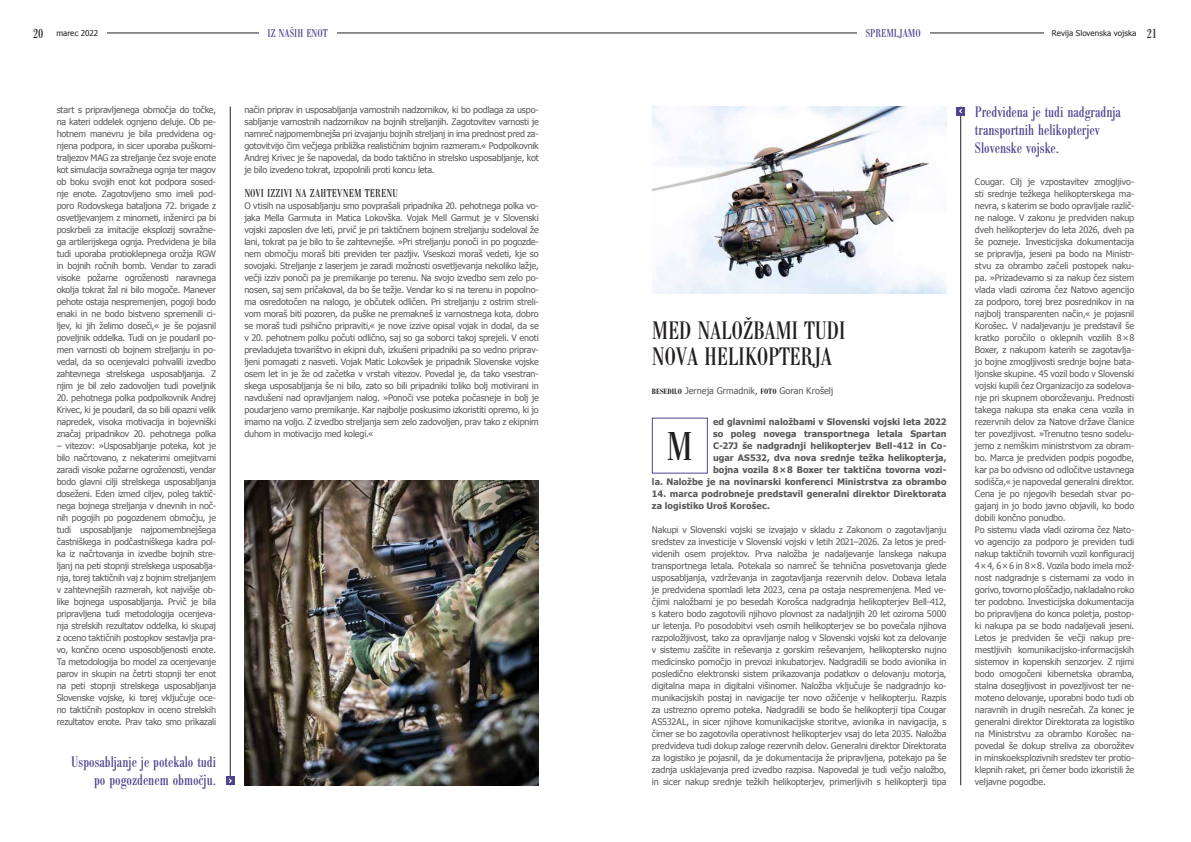
<style>
.page{position:relative;width:1191px;height:842px;background:#fff}
.page>*{position:absolute;margin:0;border:0;box-sizing:border-box;transform-origin:0 0}
.t1{font:condensed 42px "Bodoni Ant TEE";color:#231f20}
.t2{font:condensed 26.3px/26.3px "Bodoni Ant TEE";letter-spacing:-.015em;color:#231f20}
.t3{font:condensed 16px/18px "Bodoni Ant TEE";color:#50428c}
.t4{font:condensed 12px "Bodoni Ant TEE";letter-spacing:.015em;color:#231f20}
.t5{font:condensed 12px "Bodoni Ant TEE";color:#50428c}
.t6{font:9px/12px "Tahoma";letter-spacing:-.01em;color:#58595b;text-align:justify}
.t7{font:700 9px/12px "Tahoma";letter-spacing:.005em;color:#58595b;text-align:right}
.t8{font:8px "Tahoma";letter-spacing:.005em;color:#231f20}
.s1{font-family:"Bodoni Ant TEE";font-stretch:condensed;font-size:14px}
.s2{font-family:"Bodoni Ant TEE";font-weight:600;font-stretch:condensed;font-size:8px;color:#231f20}
</style>
<div class="page">
<hr style="left:14px;top:33px;width:1030px;height:1px;background:#231f20">
<div style="left:0;top:21px;width:106px;height:23px;background:#fff"></div>
<div style="left:857px;top:23px;width:72px;height:20px;background:#fff"></div>
<div style="left:259px;top:23px;width:77px;height:20px;background:#fff"></div>
<img style="left:652px;top:107px;width:294px;height:186px">
<hr style="left:960px;top:107px;width:1px;height:678px;background:#231f20">
<hr style="left:230px;top:107px;width:1px;height:678px;background:#231f20">
<svg style="left:956px;top:107px;width:9px;height:8px"></svg>
<img style="left:244px;top:480px;width:295px;height:305px">
<svg style="left:226px;top:776px;width:9px;height:9px"></svg>
<p class="t8" style="left:33px;top:28px;width:67px"><span class="s1">20</span> marec 2022</p>
<h3 class="t5" style="left:267px;top:27px;width:62px">IZ NAŠIH ENOT</h3>
<h3 class="t5" style="left:865px;top:27px;width:56px">SPREMLJAMO</h3>
<p class="t8" style="left:1052px;top:28px;width:107px">Revija Slovenska vojska <span class="s1">21</span></p>
<p class="t6" style="left:57px;top:104px;width:161px">start s pripravljenega območja do točke, na kateri oddelek ognjeno deluje. Ob pe&shy;hotnem manevru je bila predvidena og&shy;njena podpora, in sicer uporaba puškomi&shy;traljezov MAG za streljanje čez svoje enote kot simulacija sovražnega ognja ter magov ob boku svojih enot kot podpora sosed&shy;nje enote. Zagotovljeno smo imeli pod&shy;poro Rodovskega bataljona 72. brigade z osvetljevanjem z minometi, inženirci pa bi poskrbeli za imitacije eksplozij sovražne&shy;ga artilerijskega ognja. Predvidena je bila tudi uporaba protioklepnega orožja RGW in bojnih ročnih bomb. Vendar to zaradi visoke požarne ogroženosti naravnega okolja tokrat žal ni bilo mogoče. Manever pehote ostaja nespremenjen, pogoji bodo enaki in ne bodo bistveno spremenili ci&shy;ljev, ki jih želimo doseči,« je še pojasnil poveljnik oddelka. Tudi on je poudaril po&shy;men varnosti ob bojnem streljanju in po&shy;vedal, da so ocenjevalci pohvalili izvedbo zahtevnega strelskega usposabljanja. Z njim je bil zelo zadovoljen tudi poveljnik</p>
<p class="t6" style="left:57px;top:391px;width:161px">20. pehotnega polka podpolkovnik Andrej Krivec, ki je poudaril, da so bili opazni velik napredek, visoka motivacija in bojevniški značaj pripadnikov 20. pehotnega polka</p>
<p class="t6" style="left:57px;top:439px;width:161px">– vitezov: »Usposabljanje poteka, kot je bilo načrtovano, z nekaterimi omejitvami zaradi visoke požarne ogroženosti, vendar bodo glavni cilji strelskega usposabljanja doseženi. Eden izmed ciljev, poleg taktič&shy;nega bojnega streljanja v dnevnih in noč&shy;nih pogojih po pogozdenem območju, je tudi usposabljanje najpomembnejšega častniškega in podčastniškega kadra pol&shy;ka iz načrtovanja in izvedbe bojnih stre&shy;ljanj na peti stopnji strelskega usposablja&shy;nja, torej taktičnih vaj z bojnim streljanjem v zahtevnejših razmerah, kot najvišje ob&shy;like bojnega usposabljanja. Prvič je bila pripravljena tudi metodologija ocenjeva&shy;nja strelskih rezultatov oddelka, ki skupaj z oceno taktičnih postopkov sestavlja pra&shy;vo, končno oceno usposobljenosti enote.<br>Ta metodologija bo model za ocenjevanje parov in skupin na četrti stopnji ter enot na peti stopnji strelskega usposabljanja Slovenske vojske, ki torej vključuje oce&shy;no taktičnih postopkov in oceno strelskih rezultatov enote. Prav tako smo prikazali</p>
<h3 class="t3" style="left:71px;top:753px;width:146px;text-align:right">Usposabljanje je potekalo tudi po pogozdenem območju.</h3>
<p class="t6" style="left:244px;top:103px;width:296px">način priprav in usposabljanja varnostnih nadzornikov, ki bo podlaga za uspo&shy;sabljanje varnostnih nadzornikov na bojnih streljanjih. Zagotovitev varnosti je namreč najpomembnejša pri izvajanju bojnih streljanj in ima prednost pred za&shy;gotovitvijo čim večjega približka realističnim bojnim razmeram.« Podpolkovnik Andrej Krivec je še napovedal, da bodo taktično in strelsko usposabljanje, kot je bilo izvedeno tokrat, izpopolnili proti koncu leta.</p>
<h3 class="t4" style="left:244px;top:187px;width:155px">NOVI IZZIVI NA ZAHTEVNEM TERENU</h3>
<p class="t6" style="left:244px;top:200px;width:296px">O vtisih na usposabljanju smo povprašali pripadnika 20. pehotnega polka vo&shy;jaka Mella Garmuta in Matica Lokovška. Vojak Mell Garmut je v Slovenski vojski zaposlen dve leti, prvič je pri taktičnem bojnem streljanju sodeloval že lani, tokrat pa je bilo to še zahtevnejše. »Pri streljanju ponoči in po pogozde&shy;nem območju moraš biti previden ter pazljiv. Vseskozi moraš vedeti, kje so sovojaki. Streljanje z laserjem je zaradi možnosti osvetljevanja nekoliko lažje, večji izziv ponoči pa je premikanje po terenu. Na svojo izvedbo sem zelo po&shy;nosen, saj sem pričakoval, da bo še težje. Vendar ko si na terenu in popolno&shy;ma osredotočen na nalogo, je občutek odličen. Pri streljanju z ostrim streli&shy;vom moraš biti pozoren, da puške ne premakneš iz varnostnega kota, dobro se moraš tudi psihično pripraviti,« je nove izzive opisal vojak in dodal, da se v 20. pehotnem polku počuti odlično, saj so ga soborci takoj sprejeli. V enoti prevladujeta tovarištvo in ekipni duh, izkušeni pripadniki pa so vedno priprav&shy;ljeni pomagati z nasveti. Vojak Matic Lokovšek je pripadnik Slovenske vojske osem let in je že od začetka v vrstah vitezov. Povedal je, da tako vsestran&shy;skega usposabljanja še ni bilo, zato so bili pripadniki toliko bolj motivirani in navdušeni nad opravljanjem nalog. »Ponoči vse poteka počasneje in bolj je poudarjeno varno premikanje. Kar najbolje poskusimo izkoristiti opremo, ki jo imamo na voljo. Z izvedbo streljanja sem zelo zadovoljen, prav tako z ekipnim duhom in motivacijo med kolegi.«</p>
<h2 class="t2" style="left:652px;top:318px;width:195px">MED NALOŽBAMI TUDI<br>NOVA HELIKOPTERJA</h2>
<p class="t6" style="left:652px;top:384px;width:183px"><span class="s2">BESEDILO</span> Jerneja Grmadnik, <span class="s2">FOTO</span> Goran Krošelj</p>
<p class="t7" style="left:652px;top:415px;width:296px">ed glavnimi naložbami v Slovenski vojski leta 2022<br>so poleg novega transportnega letala Spartan<br>C-27J še nadgradnji helikopterjev Bell-412 in Co-<br>ugar AS532, dva nova srednje težka helikopterja,<br>bojna vozila 8 × 8 Boxer ter taktična tovorna vozi-<br>la. Naložbe je na novinarski konferenci Ministrstva za obrambo</p>
<p class="t7" style="left:652px;top:487px;width:296px;text-align:left">14. marca podrobneje predstavil generalni direktor Direktorata za logistiko Uroš Korošec.</p>
<p class="t6" style="left:652px;top:523px;width:296px">Nakupi v Slovenski vojski se izvajajo v skladu z Zakonom o zagotavljanju sredstev za investicije v Slovenski vojski v letih 2021–2026. Za letos je pred&shy;videnih osem projektov. Prva naložba je nadaljevanje lanskega nakupa transportnega letala. Potekala so namreč še tehnična posvetovanja glede usposabljanja, vzdrževanja in zagotavljanja rezervnih delov. Dobava letala je predvidena spomladi leta 2023, cena pa ostaja nespremenjena. Med ve&shy;čjimi naložbami je po besedah Korošca nadgradnja helikopterjev Bell-412, s katero bodo zagotovili njihovo plovnost za nadaljnjih 20 let oziroma 5000 ur letenja. Po posodobitvi vseh osmih helikopterjev se bo povečala njihova razpoložljivost, tako za opravljanje nalog v Slovenski vojski kot za delovanje v sistemu zaščite in reševanja z gorskim reševanjem, helikoptersko nujno medicinsko pomočjo in prevozi inkubatorjev. Nadgradili se bodo avionika in posledično elektronski sistem prikazovanja podatkov o delovanju motorja, digitalna mapa in digitalni višinomer. Naložba vključuje še nadgradnjo ko&shy;munikacijskih postaj in navigacije ter novo ožičenje v helikopterju. Razpis za ustrezno opremo poteka. Nadgradili se bodo še helikopterji tipa Cougar AS532AL, in sicer njihove komunikacijske storitve, avionika in navigacija, s čimer se bo zagotovila operativnost helikopterjev vsaj do leta 2035. Naložba predvideva tudi dokup zaloge rezervnih delov. Generalni direktor Direktorata za logistiko je pojasnil, da je dokumentacija že pripravljena, potekajo pa še zadnja usklajevanja pred izvedbo razpisa. Napovedal je tudi večjo naložbo, in sicer nakup srednje težkih helikopterjev, primerljivih s helikopterji tipa</p>
<h1 class="t1" style="left:666px;top:424px;width:28px">M</h1>
<h3 class="t3" style="left:975px;top:103px;width:148px">Predvidena je tudi nadgradnja transportnih helikopterjev<br>Slovenske vojske.</h3>
<p class="t6" style="left:975px;top:176px;width:161px;text-align:left">Cougar. Cilj je vzpostavitev zmogljivo&shy;sti srednje težkega helikopterskega ma&shy;nevra, s katerim se bodo opravljale različ&shy;ne naloge. V zakonu je predviden nakup dveh helikopterjev do leta 2026, dveh pa še pozneje. Investicijska dokumentacija se pripravlja, jeseni pa bodo na Ministr&shy;stvu za obrambo začeli postopek naku&shy;pa. »Prizadevamo si za nakup čez sistem vlada vladi oziroma čez Natovo agencijo za podporo, torej brez posrednikov in na najbolj transparenten način,« je pojasnil Korošec. V nadaljevanju je predstavil še kratko poročilo o oklepnih vozilih 8 × 8<br>Boxer, z nakupom katerih se zagotavlja&shy;jo bojne zmogljivosti srednje bojne bata&shy;ljonske skupine. 45 vozil bodo v Slovenski vojski kupili čez Organizacijo za sodelova&shy;nje pri skupnem oboroževanju. Prednosti takega nakupa sta enaka cena vozila in rezervnih delov za Natove države članice ter povezljivost. »Trenutno tesno sodelu&shy;jemo z nemškim ministrstvom za obram&shy;bo. Marca je predviden podpis pogodbe, kar pa bo odvisno od odločitve ustavnega sodišča,« je napovedal generalni direktor.<br>Cena je po njegovih besedah stvar po&shy;gajanj in jo bodo javno objavili, ko bodo dobili končno ponudbo.<br>Po sistemu vlada vladi oziroma čez Nato&shy;vo agencijo za podporo je previden tudi nakup taktičnih tovornih vozil konfiguracij 4 × 4, 6 × 6 in 8 × 8. Vozila bodo imela mož&shy;nost nadgradnje s cisternami za vodo in gorivo, tovorno ploščadjo, nakladalno roko ter podobno. Investicijska dokumentacija bo pripravljena do konca poletja, postop&shy;ki nakupa pa se bodo nadaljevali jeseni.<br>Letos je predviden še večji nakup pre&shy;mestljivih komunikacijsko-informacijskih sistemov in kopenskih senzorjev. Z njimi bodo omogočeni kibernetska obramba, stalna dosegljivost in povezljivost ter ne&shy;moteno delovanje, uporabni bodo tudi ob naravnih in drugih nesrečah. Za konec je generalni direktor Direktorata za logistiko na Ministrstvu za obrambo Korošec na&shy;povedal še dokup streliva za oborožitev in minskoeksplozivnih sredstev ter protio&shy;klepnih raket, pri čemer bodo izkoristili že veljavne pogodbe.</p>
</div>
